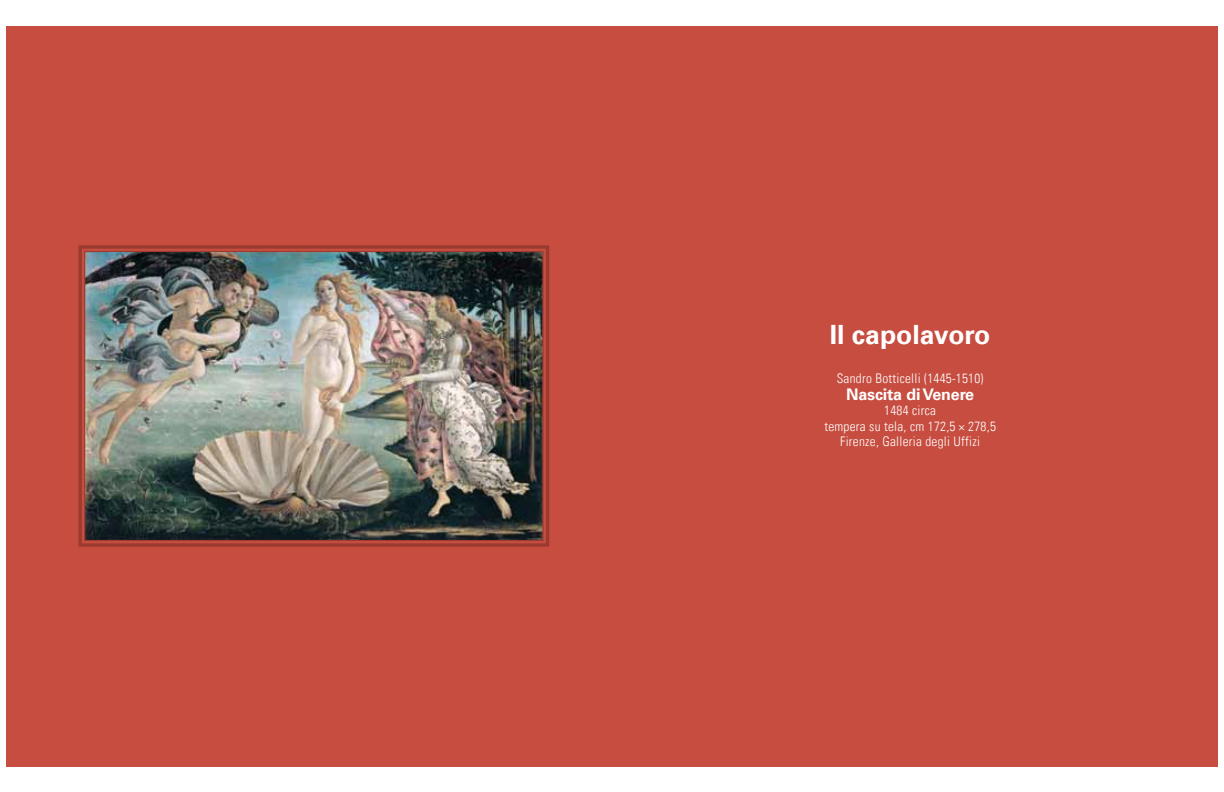
<style>
.page{position:relative;width:1224px;height:792px;background:#fff}
.page>*{position:absolute;margin:0;border:0;box-sizing:border-box;transform-origin:0 0}
.t1{font:700 26.6px "Univers";color:#fff}
.t2{font:700 16.1px "Univers";letter-spacing:-.01em;color:#fff}
.t3{font:300 condensed 13.3px/15.5px "Univers LT";letter-spacing:.02em;color:#fff;text-align:center}
</style>
<div class="page">
<div style="left:6px;top:26px;width:1212px;height:740px;background:#c64d40"></div>
<svg style="left:78px;top:245px;width:471px;height:302px"></svg>
<img style="left:84px;top:250px;width:460px;height:292px">
<h1 class="t1" style="left:830px;top:319px;width:162px">Il capolavoro</h1>
<p class="t3" style="left:837px;top:371px;width:148px">Sandro Botticelli (1445-1510)</p>
<p class="t2" style="left:846px;top:385px;width:130px">Nascita di Venere</p>
<p class="t3" style="left:824px;top:403px;width:173px">1484 circa<br>tempera su tela, cm 172,5 × 278,5<br>Firenze, Galleria degli Uffizi</p>
</div>
